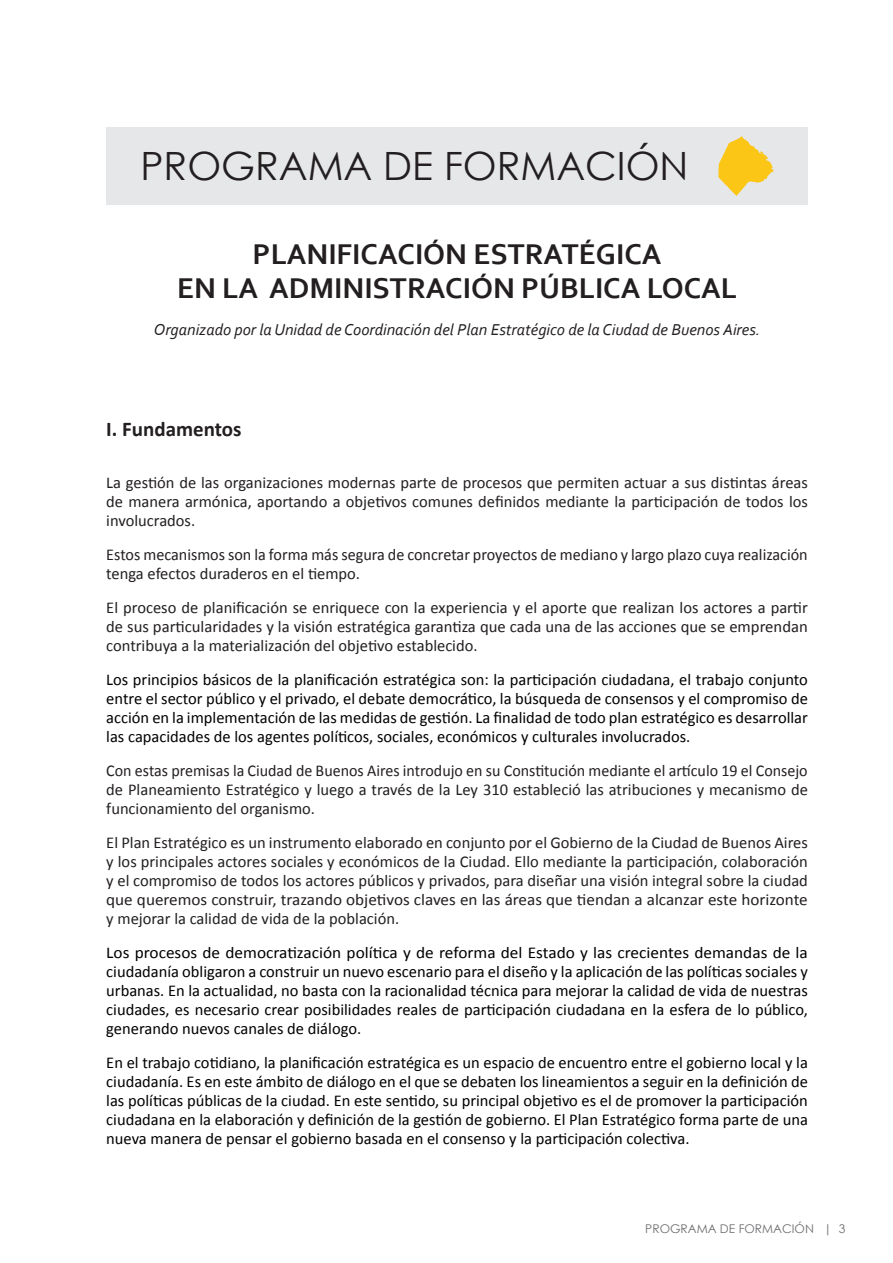
<style>
.page{position:relative;width:893px;height:1263px;background:#fff}
.page>*{position:absolute;margin:0;border:0;box-sizing:border-box;transform-origin:0 0}
.t1{font:39px "Century Gothic";color:#231f20}
.t2{font:700 30px/34.5px "Corbel";color:#231f20;text-align:center}
.t3{font:700 21px "Calibri";color:#231f20}
.t4{font:16.5px/19px "Calibri";color:#231f20;text-align:justify}
.t5{font:16.5px/18.9px "Calibri";color:#000;text-align:justify}
.t6{font:16.5px/19px "Calibri";color:#000;text-align:justify;scale:1.05 1}
.t7{font:italic 16.5px "Corbel";color:#231f20}
.t8{font:12px "Century Gothic";color:#6c6d70}
</style>
<div class="page">
<div style="left:106px;top:128px;width:702px;height:77px;background:#e6e7e9"></div>
<svg style="left:718px;top:136px;width:56px;height:60px"></svg>
<h1 class="t1" style="left:141px;top:138px;width:549px">PROGRAMA DE FORMACIÓN</h1>
<h2 class="t2" style="left:177px;top:236px;width:561px">PLANIFICACIÓN ESTRATÉGICA<br>EN LA ADMINISTRACIÓN PÚBLICA LOCAL</h2>
<p class="t7" style="left:154px;top:320px;width:608px">Organizado por la Unidad de Coordinación del Plan Estratégico de la Ciudad de Buenos Aires.</p>
<p class="t3" style="left:106px;top:415px;width:137px">I. Fundamentos</p>
<p class="t4" style="left:106px;top:473px;width:703px">La gestión de las organizaciones modernas parte de procesos que permiten actuar a sus distintas áreas de manera armónica, aportando a objetivos comunes definidos mediante la participación de todos los involucrados.</p>
<p class="t4" style="left:106px;top:545px;width:703px">Estos mecanismos son la forma más segura de concretar proyectos de mediano y largo plazo cuya realización tenga efectos duraderos en el tiempo.</p>
<p class="t4" style="left:106px;top:598px;width:703px">El proceso de planificación se enriquece con la experiencia y el aporte que realizan los actores a partir de sus particularidades y la visión estratégica garantiza que cada una de las acciones que se emprendan contribuya a la materialización del objetivo establecido.</p>
<p class="t5" style="left:106px;top:670px;width:703px">Los principios básicos de la planificación estratégica son: la participación ciudadana, el trabajo conjunto entre el sector público y el privado, el debate democrático, la búsqueda de consensos y el compromiso de acción en la implementación de las medidas de gestión. La finalidad de todo plan estratégico es desarrollar las capacidades de los agentes políticos, sociales, económicos y culturales involucrados.</p>
<p class="t4" style="left:106px;top:761px;width:703px">Con estas premisas la Ciudad de Buenos Aires introdujo en su Constitución mediante el artículo 19 el Consejo de Planeamiento Estratégico y luego a través de la Ley 310 estableció las atribuciones y mecanismo de funcionamiento del organismo.</p>
<p class="t4" style="left:106px;top:833px;width:703px">El Plan Estratégico es un instrumento elaborado en conjunto por el Gobierno de la Ciudad de Buenos Aires y los principales actores sociales y económicos de la Ciudad. Ello mediante la participación, colaboración y el compromiso de todos los actores públicos y privados, para diseñar una visión integral sobre la ciudad que queremos construir, trazando objetivos claves en las áreas que tiendan a alcanzar este horizonte y mejorar la calidad de vida de la población.</p>
<p class="t6" style="left:106px;top:943px;width:670px">Los procesos de democratización política y de reforma del Estado y las crecientes demandas de la ciudadanía obligaron a construir un nuevo escenario para el diseño y la aplicación de las políticas sociales y urbanas. En la actualidad, no basta con la racionalidad técnica para mejorar la calidad de vida de nuestras ciudades, es necesario crear posibilidades reales de participación ciudadana en la esfera de lo público, generando nuevos canales de diálogo.</p>
<p class="t5" style="left:106px;top:1053px;width:703px">En el trabajo cotidiano, la planificación estratégica es un espacio de encuentro entre el gobierno local y la ciudadanía. Es en este ámbito de diálogo en el que se debaten los lineamientos a seguir en la definición de las políticas públicas de la ciudad. En este sentido, su principal objetivo es el de promover la participación ciudadana en la elaboración y definición de la gestión de gobierno. El Plan Estratégico forma parte de una nueva manera de pensar el gobierno basada en el consenso y la participación colectiva.</p>
<p class="t8" style="left:645px;top:1220px;width:202px">PROGRAMA DE FORMACIÓN | 3</p>
</div>
